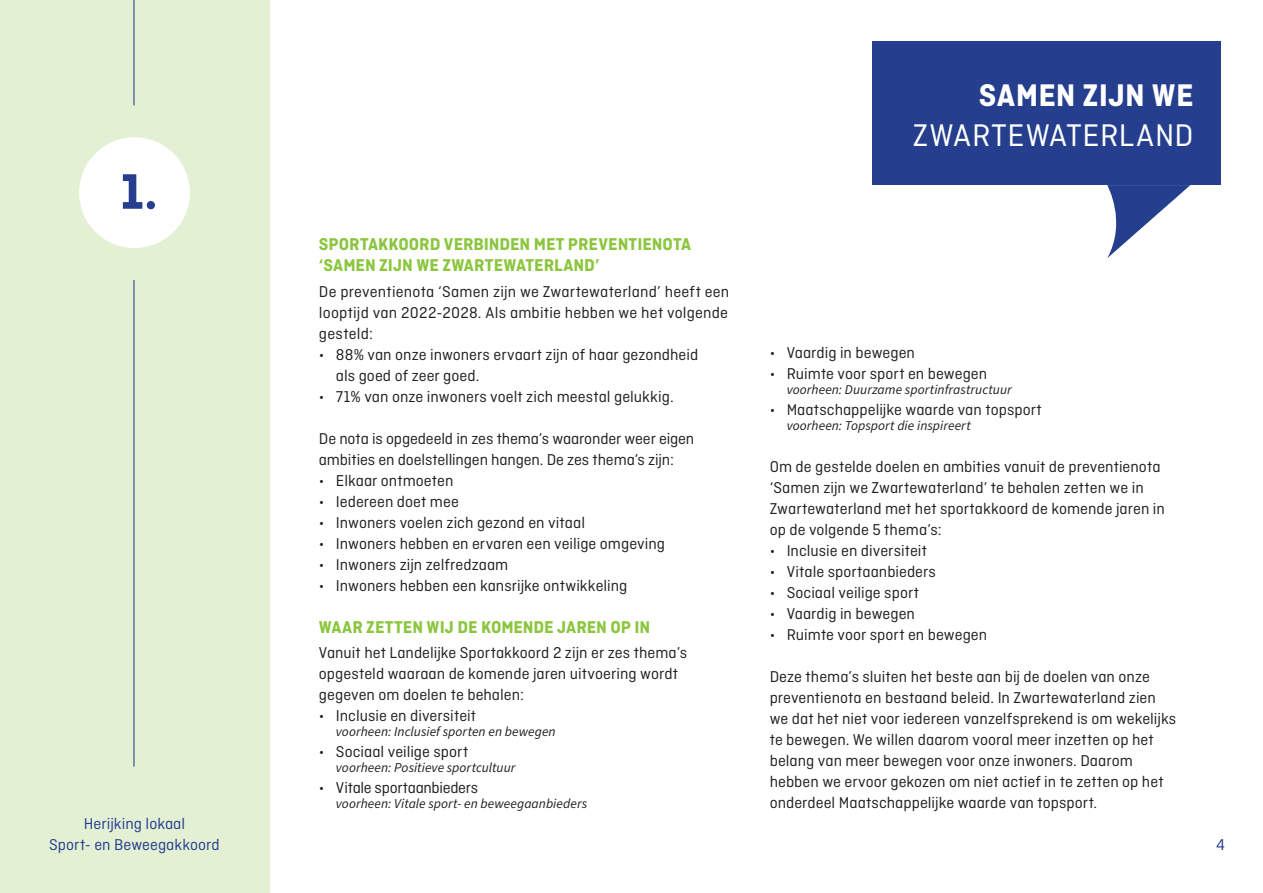
<style>
.page{position:relative;width:1263px;height:893px;background:#fff}
.page>*{position:absolute;margin:0;border:0;box-sizing:border-box;transform-origin:0 0}
.t1{font:700 52.5px "Ciutadella";color:#253f8e}
.t2{font:33px "Ciutadella";letter-spacing:.03em;color:#fff}
.t3{font:700 33px "Ciutadella";letter-spacing:.01em;color:#fff}
.stubitel{font:700 18px/21px "Ciutadella";color:#8bc63e}
.brood{font:16.5px/21px "Ciutadella";color:#231f20}
.t4{font:16.5px/21px "Ciutadella";color:#253f8e;text-align:center}
.brood-2{font:16.5px "Ciutadella";letter-spacing:-.02em;color:#231f20}
.t5{font:italic 13.5px "Source Sans Pro";letter-spacing:.005em;color:#231f20}
</style>
<div class="page">
<div style="left:0;top:0;width:269px;height:893px;background:#e4f0d4"></div>
<div style="left:79px;top:137px;width:111px;height:111px;background:#fff;border-radius:50%"></div>
<hr style="left:133px;top:280px;width:1px;height:487px;background:#253f8e">
<hr style="left:133px;top:0;width:1px;height:105px;background:#253f8e">
<div style="left:872px;top:42px;width:348px;height:143px;background:#253f8e"></div>
<svg style="left:1107px;top:185px;width:83px;height:73px"></svg>
<h1 class="t1" style="left:120px;top:161px;width:38px">1.</h1>
<p class="t4" style="left:49px;top:813px;width:172px">Herijking lokaal<br>Sport- en Beweegakkoord</p>
<p class="stubitel" style="left:319px;top:234px;width:374px">SPORTAKKOORD VERBINDEN MET PREVENTIENOTA ‘SAMEN ZIJN WE ZWARTEWATERLAND’</p>
<p class="brood" style="left:319px;top:281px;width:412px;text-align:justify">De preventienota ‘Samen zijn we Zwartewaterland’ heeft een looptijd van 2022-2028. Als ambitie hebben we het volgende gesteld:</p>
<p class="brood" style="left:336px;top:344px;width:364px;text-indent:-17px">• 88% van onze inwoners ervaart zijn of haar gezondheid als goed of zeer goed.</p>
<p class="brood" style="left:319px;top:386px;width:356px">• 71% van onze inwoners voelt zich meestal gelukkig.</p>
<p class="brood" style="left:319px;top:428px;width:377px">De nota is opgedeeld in zes thema’s waaronder weer eigen ambities en doelstellingen hangen. De zes thema’s zijn:</p>
<p class="brood" style="left:319px;top:470px;width:136px">• Elkaar ontmoeten</p>
<p class="brood" style="left:319px;top:491px;width:141px">• Iedereen doet mee</p>
<p class="brood" style="left:319px;top:512px;width:268px">• Inwoners voelen zich gezond en vitaal</p>
<p class="brood" style="left:319px;top:533px;width:348px">• Inwoners hebben en ervaren een veilige omgeving</p>
<p class="brood" style="left:319px;top:554px;width:191px">• Inwoners zijn zelfredzaam</p>
<p class="brood" style="left:319px;top:575px;width:310px">• Inwoners hebben een kansrijke ontwikkeling</p>
<p class="stubitel" style="left:319px;top:616px;width:333px">WAAR ZETTEN WIJ DE KOMENDE JAREN OP IN</p>
<p class="brood" style="left:319px;top:642px;width:370px">Vanuit het Landelijke Sportakkoord 2 zijn er zes thema’s opgesteld waaraan de komende jaren uitvoering wordt gegeven om doelen te behalen:</p>
<p class="brood" style="left:319px;top:705px;width:159px">• Inclusie en diversiteit</p>
<p class="t5" style="left:336px;top:722px;width:221px">voorheen: Inclusief sporten en bewegen</p>
<p class="brood" style="left:319px;top:741px;width:151px">• Sociaal veilige sport</p>
<p class="t5" style="left:336px;top:758px;width:181px">voorheen: Positieve sportcultuur</p>
<p class="brood-2" style="left:319px;top:778px;width:161px">• Vitale sportaanbieders</p>
<p class="t5" style="left:336px;top:794px;width:253px">voorheen: Vitale sport- en beweegaanbieders</p>
<p class="t3" style="left:979px;top:76px;width:216px">SAMEN ZIJN WE</p>
<p class="t2" style="left:913px;top:117px;width:282px">ZWARTEWATERLAND</p>
<p class="brood" style="left:770px;top:342px;width:147px">• Vaardig in bewegen</p>
<p class="brood" style="left:770px;top:363px;width:219px">• Ruimte voor sport en bewegen</p>
<p class="t5" style="left:787px;top:380px;width:227px">voorheen: Duurzame sportinfrastructuur</p>
<p class="brood" style="left:770px;top:399px;width:273px">• Maatschappelijke waarde van topsport</p>
<p class="t5" style="left:787px;top:416px;width:185px">voorheen: Topsport die inspireert</p>
<p class="brood" style="left:770px;top:456px;width:397px">Om de gestelde doelen en ambities vanuit de preventienota ‘Samen zijn we Zwartewaterland’ te behalen zetten we in Zwartewaterland met het sportakkoord de komende jaren in op de volgende 5 thema’s:</p>
<p class="brood" style="left:770px;top:540px;width:159px">• Inclusie en diversiteit</p>
<p class="brood" style="left:770px;top:561px;width:168px">• Vitale sportaanbieders</p>
<p class="brood" style="left:770px;top:582px;width:151px">• Sociaal veilige sport</p>
<p class="brood" style="left:770px;top:603px;width:147px">• Vaardig in bewegen</p>
<p class="brood" style="left:770px;top:624px;width:219px">• Ruimte voor sport en bewegen</p>
<p class="brood" style="left:770px;top:666px;width:408px">Deze thema’s sluiten het beste aan bij de doelen van onze preventienota en bestaand beleid. In Zwartewaterland zien we dat het niet voor iedereen vanzelfsprekend is om wekelijks te bewegen. We willen daarom vooral meer inzetten op het belang van meer bewegen voor onze inwoners. Daarom hebben we ervoor gekozen om niet actief in te zetten op het onderdeel Maatschappelijke waarde van topsport.</p>
<p class="t4" style="left:1216px;top:834px;width:10px">4</p>
</div>
